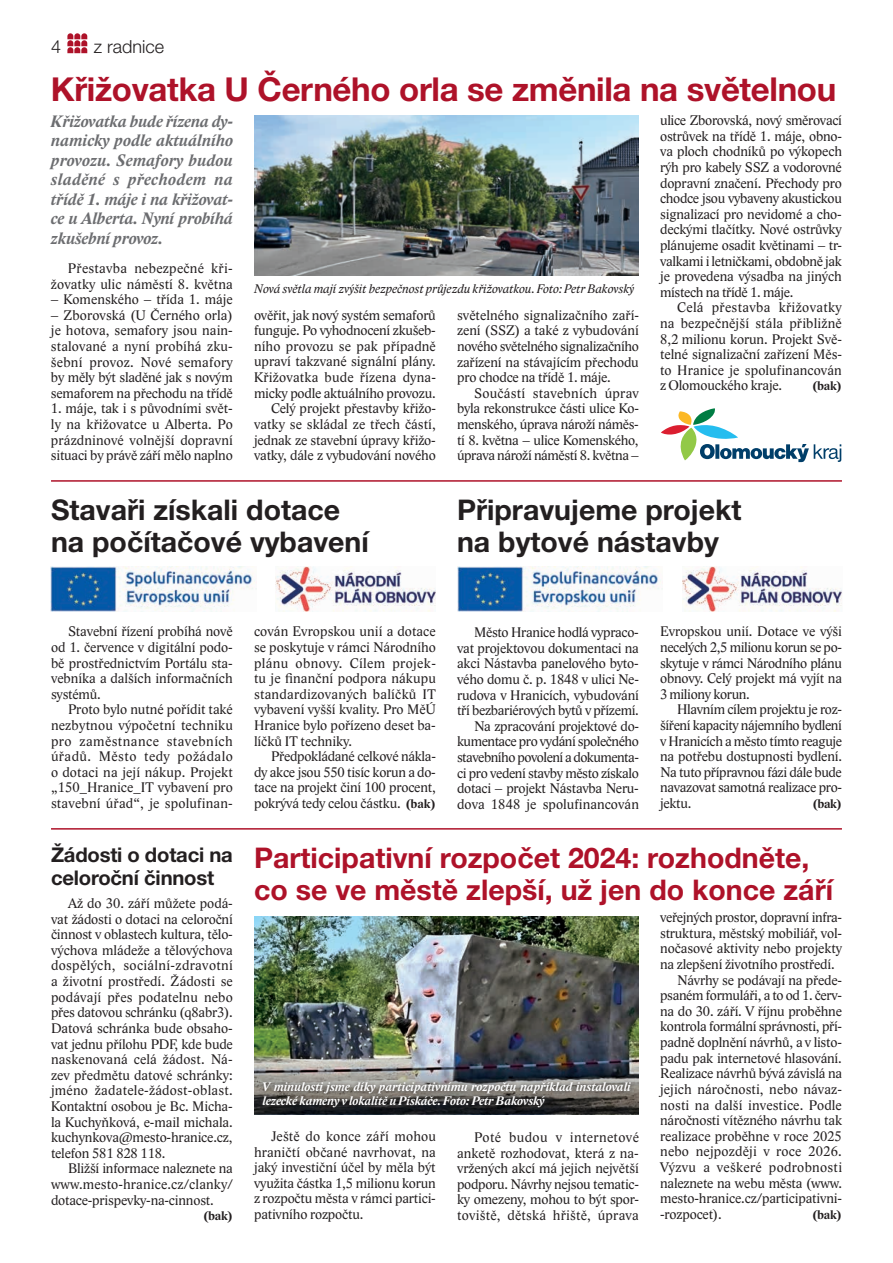
<style>
.page{position:relative;width:893px;height:1263px;background:#fff}
.page>*{position:absolute;margin:0;border:0;box-sizing:border-box;transform-origin:0 0}
.t1{font:700 33px "Helvetica Neue LT Pro";letter-spacing:-.01em;color:#ae1229}
.t2{font:700 28.5px/31.5px "Helvetica Neue LT Pro";color:#231f20}
.t3{font:700 28.5px/31.5px "Helvetica Neue LT Pro";color:#ae1229}
.t4{font:700 20.25px/23.2px "Helvetica Neue LT Pro";letter-spacing:-.01em;color:#231f20}
.t5{font:300 18px "Helvetica Neue LT Pro";color:#231f20}
.t6{font:italic 700 16.95px/19.5px "Lido STF";color:#6c6d70;text-align:justify}
.t7{font:14.25px/15.6px "Lido STF";letter-spacing:-.01em;color:#231f20;text-align:justify}
.t8{font:14.25px "Lido STF";letter-spacing:.01em;color:#231f20}
.t9{font:14.25px "Lido STF";letter-spacing:.02em;color:#231f20}
.t10{font:14.25px "Lido STF";letter-spacing:.025em;color:#231f20}
.t11{font:italic 700 12.75px/14.1px "Lido STF";letter-spacing:.01em;color:#fff}
.t12{font:italic 12.75px "Lido STF";color:#231f20}
.t13{font:700 12.75px "Lido STF";letter-spacing:-.01em;color:#231f20}
.s1{font-weight:700;font-size:12.75px}
</style>
<div class="page">
<svg style="left:67px;top:33px;width:20px;height:20px"></svg>
<hr style="left:51px;top:480px;width:791px;height:2px;background:#ae1229">
<img style="left:254px;top:115px;width:385px;height:160px">
<svg style="left:661px;top:408px;width:180px;height:54px"></svg>
<img style="left:51px;top:566px;width:204px;height:45px">
<img style="left:457px;top:566px;width:204px;height:45px">
<img style="left:276px;top:566px;width:160px;height:45px">
<img style="left:682px;top:566px;width:160px;height:45px">
<hr style="left:51px;top:828px;width:791px;height:2px;background:#ae1229">
<img style="left:254px;top:916px;width:385px;height:144px">
<img style="left:254px;top:1060px;width:385px;height:54px">
<div style="left:259px;top:1078px;width:376px;height:34px;background:#231f20;opacity:.75"></div>
<p class="t5" style="left:51px;top:36px;width:12px">4</p>
<p class="t5" style="left:94px;top:36px;width:72px">z radnice</p>
<h1 class="t1" style="left:51px;top:68px;width:787px">Křižovatka U Černého orla se změnila na světelnou</h1>
<p class="t6" style="left:51px;top:112px;width:183px">Křižovatka bude řízena dy&shy;namicky podle aktuálního provozu. Semafory budou sladěné s přechodem na třídě 1. máje i na křižovat&shy;ce u Alberta. Nyní probíhá zkušební provoz.</p>
<p class="t7" style="left:51px;top:261px;width:183px;text-align:right">Přestavba nebezpečné kři&shy;žovatky ulic náměstí 8. května</p>
<p class="t7" style="left:51px;top:292px;width:183px">– Komenského – třída 1. máje</p>
<p class="t7" style="left:51px;top:307px;width:183px">– Zborovská (U Černého orla) je hotova, semafory jsou nain&shy;stalované a nyní probíhá zku&shy;šební provoz. Nové semafory by měly být sladěné jak s novým semaforem na přechodu na třídě</p>
<p class="t7" style="left:51px;top:401px;width:183px">1. máje, tak i s původními svět&shy;ly na křižovatce u Alberta. Po prázdninové volnější dopravní situaci by právě září mělo naplno</p>
<p class="t12" style="left:254px;top:281px;width:382px">Nová světla mají zvýšit bezpečnost průjezdu křižovatkou. Foto: Petr Bakovský</p>
<p class="t7" style="left:254px;top:307px;width:183px;text-align:right">ověřit, jak nový systém semaforů funguje. Po vyhodnocení zkušeb&shy;ního provozu se pak případně upraví takzvané signální plány.<br>Křižovatka bude řízena dyna&shy;micky podle aktuálního provozu.<br>Celý projekt přestavby křižo&shy;vatky se skládal ze třech částí, jednak ze stavební úpravy křižo&shy;vatky, dále z vybudování nového</p>
<p class="t7" style="left:457px;top:307px;width:183px">světelného signalizačního zaří&shy;zení (SSZ) a také z vybudování nového světelného signalizačního zařízení na stávajícím přechodu pro chodce na třídě 1. máje.</p>
<p class="t7" style="left:457px;top:385px;width:183px;text-indent:17px">Součástí stavebních úprav byla rekonstrukce části ulice Ko&shy;menského, úprava nároží náměs&shy;tí 8. května – ulice Komenského, úprava nároží náměstí 8. května –</p>
<p class="t7" style="left:660px;top:113px;width:183px">ulice Zborovská, nový směrovací ostrůvek na třídě 1. máje, obno&shy;va ploch chodníků po výkopech rýh pro kabely SSZ a vodorovné dopravní značení. Přechody pro chodce jsou vybaveny akustickou signalizací pro nevidomé a cho&shy;deckými tlačítky. Nové ostrůvky plánujeme osadit květinami – tr&shy;valkami i letničkami, obdobně jak je provedena výsadba na jiných místech na třídě 1. máje.</p>
<p class="t7" style="left:660px;top:300px;width:183px;text-indent:17px">Celá přestavba křižovatky na bezpečnější stála přibližně 8,2 milionu korun. Projekt Svě&shy;telné signalizační zařízení Měs&shy;to Hranice je spolufinancován z Olomouckého kraje.</p>
<p class="t13" style="left:812px;top:378px;width:31px">(bak)</p>
<h2 class="t2" style="left:51px;top:493px;width:319px">Stavaři získali dotace na počítačové vybavení</h2>
<h2 class="t2" style="left:457px;top:493px;width:286px">Připravujeme projekt na bytové nástavby</h2>
<p class="t7" style="left:51px;top:624px;width:183px;text-indent:17px">Stavební řízení probíhá nově od 1. července v digitální podo&shy;bě prostřednictvím Portálu sta&shy;vebníka a dalších informačních systémů.</p>
<p class="t7" style="left:51px;top:702px;width:183px;text-indent:17px">Proto bylo nutné pořídit také nezbytnou výpočetní techniku pro zaměstnance stavebních úřadů. Město tedy požádalo o dotaci na její nákup. Projekt „150_Hranice_IT vybavení pro stavební úřad“, je spolufinan-</p>
<p class="t7" style="left:254px;top:624px;width:183px">cován Evropskou unií a dotace se poskytuje v rámci Národního plánu obnovy. Cílem projek&shy;tu je finanční podpora nákupu standardizovaných balíčků IT vybavení vyšší kvality. Pro MěÚ Hranice bylo pořízeno deset ba&shy;líčků IT techniky.</p>
<p class="t7" style="left:254px;top:749px;width:183px;text-indent:17px">Předpokládané celkové nákla&shy;dy akce jsou 550 tisíc korun a do&shy;tace na projekt činí 100 procent, pokrývá tedy celou částku. <span class="s1">(bak)</span></p>
<p class="t7" style="left:457px;top:625px;width:183px;text-align:right">Město Hranice hodlá vypraco&shy;vat projektovou dokumentaci na akci Nástavba panelového byto&shy;vého domu č. p. 1848 v ulici Ne&shy;rudova v Hranicích, vybudování tří bezbariérových bytů v přízemí.<br>Na zpracování projektové do&shy;kumentace pro vydání společného stavebního povolení a dokumenta&shy;ci pro vedení stavby město získalo dotaci – projekt Nástavba Neru&shy;dova 1848 je spolufinancován</p>
<p class="t7" style="left:660px;top:624px;width:183px">Evropskou unií. Dotace ve výši necelých 2,5 milionu korun se po&shy;skytuje v rámci Národního plánu obnovy. Celý projekt má vyjít na 3 miliony korun.</p>
<p class="t7" style="left:660px;top:702px;width:183px;text-indent:17px">Hlavním cílem projektu je roz&shy;šíření kapacity nájemního bydlení v Hranicích a město tímto reaguje na potřebu dostupnosti bydlení.<br>Na tuto přípravnou fázi dále bude navazovat samotná realizace pro&shy;jektu.</p>
<p class="t13" style="left:812px;top:796px;width:31px">(bak)</p>
<h3 class="t4" style="left:51px;top:843px;width:183px">Žádosti o dotaci na celoroční činnost</h3>
<h2 class="t3" style="left:254px;top:841px;width:580px">Participativní rozpočet 2024: rozhodněte, co se ve městě zlepší, už jen do konce září</h2>
<p class="t7" style="left:51px;top:896px;width:183px;text-indent:17px">Až do 30. září můžete podá&shy;vat žádosti o dotaci na celoroční činnost v oblastech kultura, tělo&shy;výchova mládeže a tělovýchova dospělých, sociální-zdravotní a životní prostředí. Žádosti se podávají přes podatelnu nebo přes datovou schránku (q8abr3).<br>Datová schránka bude obsaho&shy;vat jednu přílohu PDF, kde bude naskenovaná celá žádost. Ná&shy;zev předmětu datové schránky: jméno žadatele-žádost-oblast.<br>Kontaktní osobou je Bc. Micha&shy;la Kuchyňková, e-mail michala. kuchynkova@mesto-hranice.cz, telefon 581 828 118.</p>
<p class="t7" style="left:51px;top:1161px;width:183px;text-indent:17px">Bližší informace naleznete na www.mesto-hranice.cz/clanky/ dotace-prispevky-na-cinnost.</p>
<p class="t13" style="left:203px;top:1208px;width:31px">(bak)</p>
<p class="t7" style="left:660px;top:910px;width:183px">veřejných prostor, dopravní infra-</p>
<p class="t7" style="left:660px;top:925px;width:183px">struktura, městský mobiliář, vol-</p>
<p class="t7" style="left:660px;top:941px;width:183px">nočasové aktivity nebo projekty</p>
<p class="t7" style="left:660px;top:956px;width:176px">na zlepšení životního prostředí.</p>
<p class="t7" style="left:677px;top:972px;width:166px">Návrhy se podávají na přede-</p>
<p class="t7" style="left:660px;top:988px;width:183px">psaném formuláři, a to od 1. červ-</p>
<p class="t7" style="left:660px;top:1003px;width:183px">na do 30. září. V říjnu proběhne</p>
<p class="t7" style="left:660px;top:1019px;width:183px">kontrola formální správnosti, pří-</p>
<p class="t7" style="left:660px;top:1035px;width:183px">padně doplnění návrhů, a v listo-</p>
<p class="t7" style="left:660px;top:1050px;width:183px">padu pak internetové hlasování.</p>
<p class="t7" style="left:660px;top:1066px;width:183px">Realizace návrhů bývá závislá na</p>
<p class="t8" style="left:660px;top:1080px;width:183px">jejich náročnosti, nebo návaz-</p>
<p class="t8" style="left:660px;top:1096px;width:183px">nosti na další investice. Podle</p>
<p class="t7" style="left:660px;top:1113px;width:183px">náročnosti vítězného návrhu tak</p>
<p class="t7" style="left:660px;top:1128px;width:183px">realizace proběhne v roce 2025</p>
<p class="t9" style="left:660px;top:1143px;width:183px">nebo nejpozději v roce 2026.</p>
<p class="t10" style="left:660px;top:1158px;width:183px">Výzvu a veškeré podrobnosti</p>
<p class="t7" style="left:660px;top:1175px;width:183px">naleznete na webu města (www.</p>
<p class="t7" style="left:660px;top:1191px;width:183px">mesto-hranice.cz/participativni-</p>
<p class="t7" style="left:660px;top:1206px;width:63px">-rozpocet).</p>
<p class="t13" style="left:812px;top:1207px;width:31px">(bak)</p>
<p class="t11" style="left:263px;top:1080px;width:370px">V minulosti jsme díky participativnímu rozpočtu například instalovali lezecké kameny v lokalitě u Pískáče. Foto: Petr Bakovský</p>
<p class="t7" style="left:254px;top:1128px;width:183px;text-indent:17px">Ještě do konce září mohou hraničtí občané navrhovat, na jaký investiční účel by měla být využita částka 1,5 milionu korun z rozpočtu města v rámci partici&shy;pativního rozpočtu.</p>
<p class="t7" style="left:457px;top:1129px;width:183px;text-indent:17px">Poté budou v internetové anketě rozhodovat, která z na&shy;vržených akcí má jejich největší podporu. Návrhy nejsou tematic&shy;ky omezeny, mohou to být spor&shy;toviště, dětská hřiště, úprava</p>
</div>
